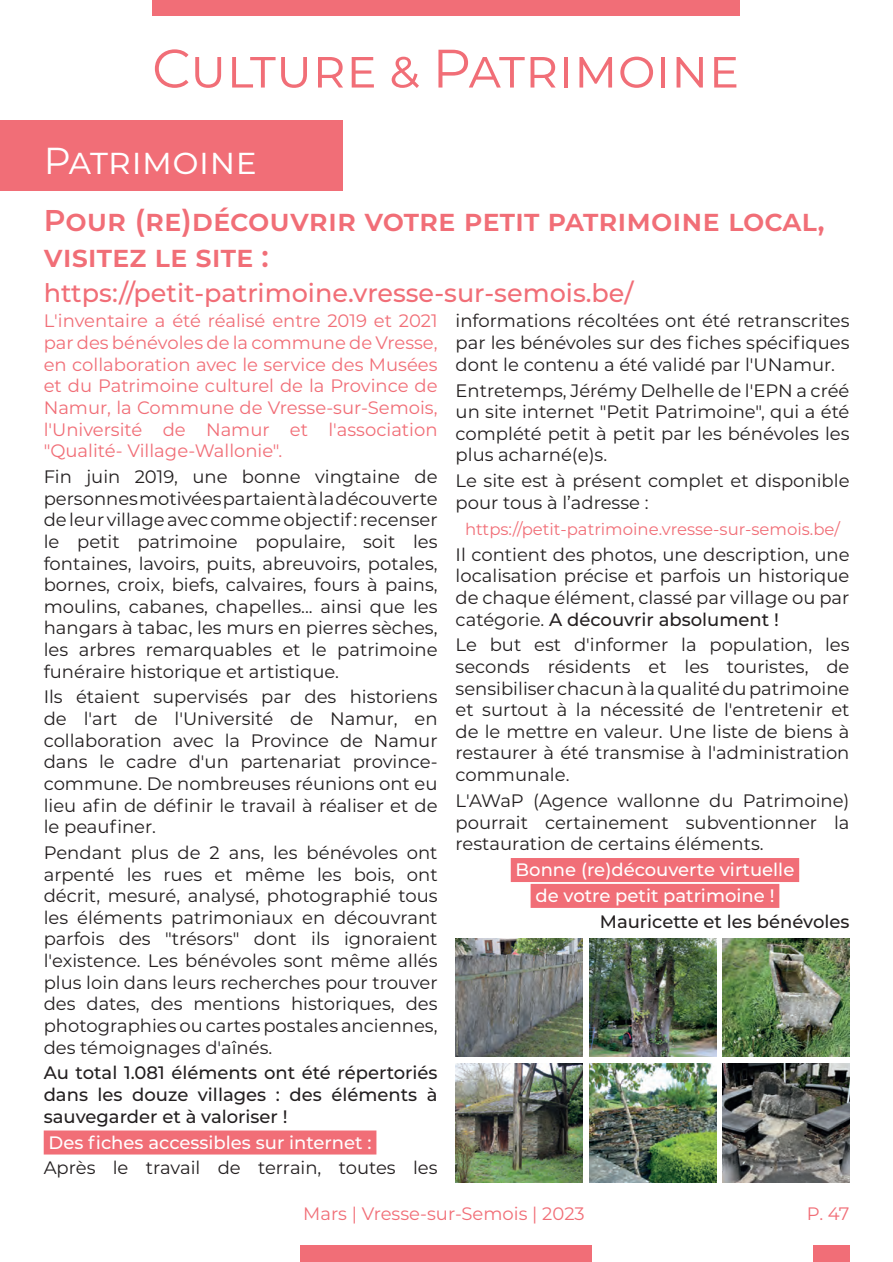
<style>
.page{position:relative;width:893px;height:1262px;background:#fff}
.page>*{position:absolute;margin:0;border:0;box-sizing:border-box;transform-origin:0 0}
.t1{font:54px "Montserrat";color:#f16e77}
.t2{font:37.5px "Montserrat";color:#fff}
.t3{font:600 30px/36px "Montserrat";color:#f16e77}
.t4{font:500 25.5px "Montserrat";color:#f16e77}
.t5{font:18px/21.6px "Montserrat";color:#231f20;text-align:justify}
.t6{font:18px/21.6px "Montserrat";color:#f16e77;text-align:justify}
.t7{font:500 18px/21.6px "Montserrat";color:#231f20;text-align:justify}
.t8{font:500 18px/25.8px "Montserrat";color:#fff;text-align:center}
.t9{font:16.5px "Montserrat";color:#f16e77}
.s1{font-weight:500}
</style>
<div class="page">
<div style="left:152px;top:0;width:587px;height:16px;background:#f16e77"></div>
<div style="left:300px;top:1245px;width:291px;height:16px;background:#f16e77"></div>
<div style="left:813px;top:1245px;width:37px;height:16px;background:#f16e77"></div>
<div style="left:0;top:120px;width:343px;height:70px;background:#f16e77"></div>
<div style="left:44px;top:1130px;width:332px;height:24px;background:#f16e77"></div>
<div style="left:511px;top:857px;width:288px;height:24px;background:#f16e77"></div>
<div style="left:531px;top:883px;width:248px;height:24px;background:#f16e77"></div>
<img style="left:456px;top:938px;width:127px;height:118px">
<img style="left:589px;top:938px;width:127px;height:118px">
<img style="left:722px;top:938px;width:128px;height:118px">
<img style="left:456px;top:1063px;width:127px;height:118px">
<img style="left:589px;top:1063px;width:127px;height:118px">
<img style="left:722px;top:1063px;width:128px;height:118px">
<h1 class="t1" style="left:152px;top:31px;width:589px">Culture &amp; Patrimoine</h1>
<h2 class="t2" style="left:44px;top:134px;width:215px">Patrimoine</h2>
<h3 class="t3" style="left:44px;top:201px;width:783px">Pour (re)découvrir votre petit patrimoine local, visitez le site :</h3>
<h3 class="t4" style="left:44px;top:275px;width:591px">https://petit-patrimoine.vresse-sur-semois.be/</h3>
<p class="t6" style="left:44px;top:309px;width:395px">L'inventaire a été réalisé entre 2019 et 2021 par des bénévoles de la commune de Vresse, en collaboration avec le service des Musées et du Patrimoine culturel de la Province de Namur, la Commune de Vresse-sur-Semois, l'Université de Namur et l'association "Qualité- Village-Wallonie".</p>
<p class="t5" style="left:44px;top:465px;width:395px">Fin juin 2019, une bonne vingtaine de personnes motivées partaient à la découverte de leur village avec comme objectif : recenser le petit patrimoine populaire, soit les fontaines, lavoirs, puits, abreuvoirs, potales, bornes, croix, biefs, calvaires, fours à pains, moulins, cabanes, chapelles... ainsi que les hangars à tabac, les murs en pierres sèches, les arbres remarquables et le patrimoine funéraire historique et artistique.</p>
<p class="t5" style="left:44px;top:685px;width:395px">Ils étaient supervisés par des historiens de l'art de l'Université de Namur, en collaboration avec la Province de Namur dans le cadre d'un partenariat province&shy;commune. De nombreuses réunions ont eu lieu afin de définir le travail à réaliser et de le peaufiner.</p>
<p class="t5" style="left:44px;top:841px;width:395px">Pendant plus de 2 ans, les bénévoles ont arpenté les rues et même les bois, ont décrit, mesuré, analysé, photographié tous les éléments patrimoniaux en découvrant parfois des "trésors" dont ils ignoraient l'existence. Les bénévoles sont même allés plus loin dans leurs recherches pour trouver des dates, des mentions historiques, des photographies ou cartes postales anciennes, des témoignages d'aînés.</p>
<p class="t7" style="left:44px;top:1061px;width:395px">Au total 1.081 éléments ont été répertoriés dans les douze villages : des éléments à sauvegarder et à valoriser !</p>
<p class="t8" style="left:49px;top:1128px;width:325px">Des fiches accessibles sur internet :</p>
<p class="t5" style="left:44px;top:1156px;width:395px">Après le travail de terrain, toutes les</p>
<p class="t5" style="left:456px;top:309px;width:395px">informations récoltées ont été retranscrites par les bénévoles sur des fiches spécifiques dont le contenu a été validé par l'UNamur.</p>
<p class="t5" style="left:456px;top:378px;width:395px">Entretemps, Jérémy Delhelle de l'EPN a créé un site internet "Petit Patrimoine", qui a été complété petit à petit par les bénévoles les plus acharné(e)s.</p>
<p class="t5" style="left:456px;top:469px;width:395px">Le site est à présent complet et disponible pour tous à l’adresse :</p>
<p class="t9" style="left:465px;top:517px;width:377px">https://petit-patrimoine.vresse-sur-semois.be/</p>
<p class="t5" style="left:456px;top:542px;width:395px">Il contient des photos, une description, une localisation précise et parfois un historique de chaque élément, classé par village ou par catégorie. <span class="s1">A découvrir absolument !</span></p>
<p class="t5" style="left:456px;top:633px;width:395px">Le but est d'informer la population, les seconds résidents et les touristes, de sensibiliser chacun à la qualité du patrimoine et surtout à la nécessité de l'entretenir et de le mettre en valeur. Une liste de biens à restaurer à été transmise à l'administration communale.</p>
<p class="t5" style="left:456px;top:789px;width:395px">L'AWaP (Agence wallonne du Patrimoine) pourrait certainement subventionner la restauration de certains éléments.</p>
<p class="t8" style="left:516px;top:855px;width:280px">Bonne (re)découverte virtuelle de votre petit patrimoine !</p>
<p class="t7" style="left:600px;top:909px;width:251px">Mauricette et les bénévoles</p>
<p class="t6" style="left:303px;top:1202px;width:283px">Mars | Vresse-sur-Semois | 2023</p>
<p class="t6" style="left:807px;top:1202px;width:44px">P. 47</p>
</div>
